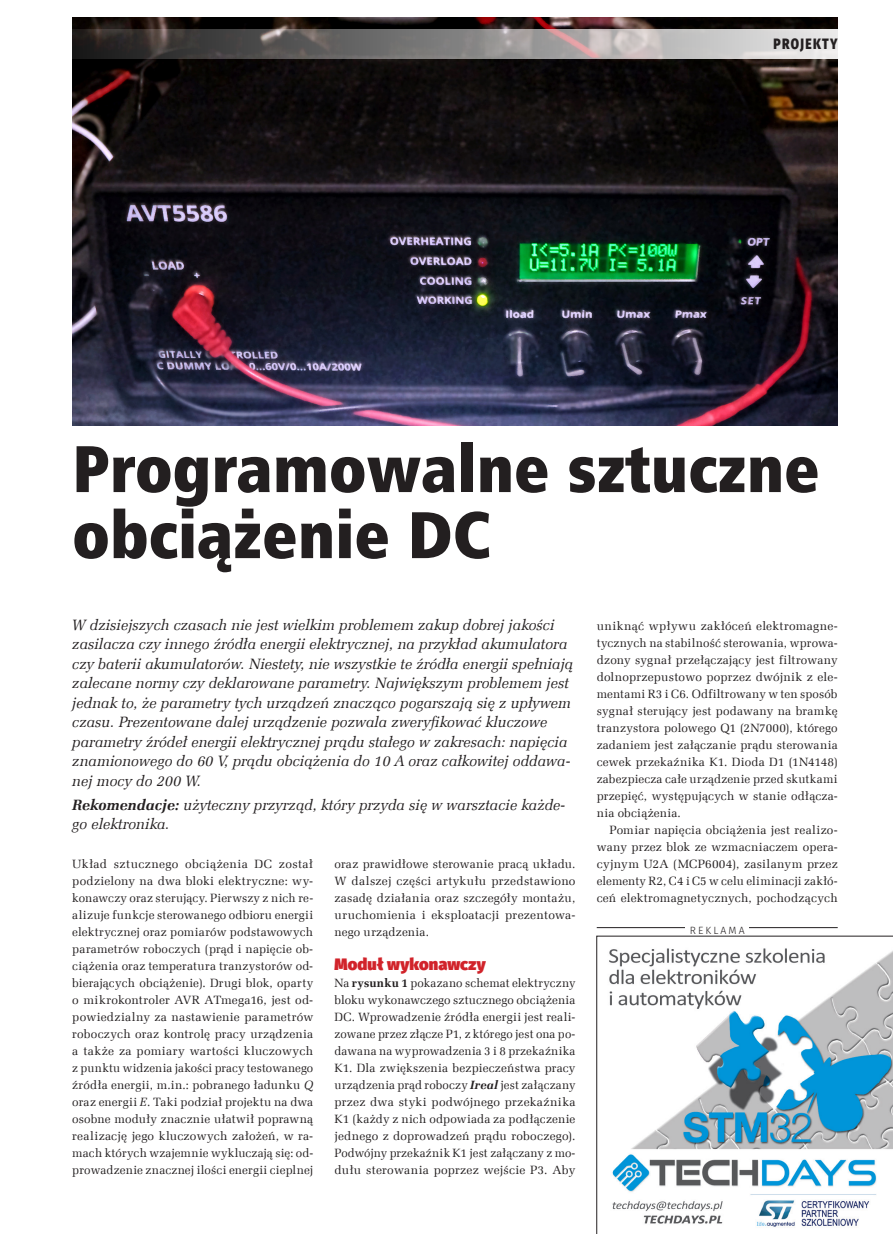
<style>
.page{position:relative;width:893px;height:1234px;background:#fff}
.page>*{position:absolute;margin:0;border:0;box-sizing:border-box;transform-origin:0 0}
._9_tytul{font:66px/66px "Humnst 777 X Blk Cn EU";color:#231f20}
._3_Srodtytul{font:900 16.5px "Fira Sans";letter-spacing:.005em;color:#d1232a}
._2_lead_do_wszystkie{font:italic 15px/19.5px "Zapf Ellipt EU";color:#231f20}
.t1{font:800 15px "Fira Sans";letter-spacing:.11em;color:#231f20;scale:.8 1}
._1_Body{font:12px/17px "Zapf Ellipt EU";letter-spacing:.015em;color:#231f20;text-align:justify}
.t2{font:300 10.5px "Fira Sans";letter-spacing:.2em;color:#231f20}
.s1{font-weight:700}
.s2{font-style:italic}
.s3{font-weight:700;font-style:italic}
</style>
<div class="page">
<img style="left:72px;top:17px;width:766px;height:408px">
<svg style="left:72px;top:29px;width:766px;height:29px;background:#898585"></svg>
<hr style="left:597px;top:927px;width:241px;height:1px;background:#231f20">
<div style="left:685px;top:918px;width:64px;height:20px;background:#fff"></div>
<svg style="left:597px;top:935px;width:296px;height:298px"></svg>
<p class="t1" style="left:773px;top:30px;width:82px">PROJEKTY</p>
<p class="_9_tytul" style="left:72px;top:436px;width:749px">Programowalne sztuczne obciążenie DC</p>
<p class="_2_lead_do_wszystkie" style="left:72px;top:615px;width:503px">W dzisiejszych czasach nie jest wielkim problemem zakup dobrej jakości zasilacza czy innego źródła energii elektrycznej, na przykład akumulatora czy baterii akumulatorów. Niestety, nie wszystkie te źródła energii spełniają zalecane normy czy deklarowane parametry. Największym problemem jest jednak to, że parametry tych urządzeń znacząco pogarszają się z upływem czasu. Prezentowane dalej urządzenie pozwala zweryfikować kluczowe parametry źródeł energii elektrycznej prądu stałego w zakresach: napięcia znamionowego do 60 V, prądu obciążenia do 10 A oraz całkowitej oddawa&shy;nej mocy do 200 W.</p>
<p class="_2_lead_do_wszystkie" style="left:72px;top:794px;width:495px"><span class="s1">Rekomendacje:</span> użyteczny przyrząd, który przyda się w warsztacie każde&shy;go elektronika.</p>
<p class="_1_Body" style="left:72px;top:855px;width:242px">Układ sztucznego obciążenia DC został podzielony na dwa bloki elektryczne: wy&shy;konawczy oraz sterujący. Pierwszy z nich re&shy;alizuje funkcje sterowanego odbioru energii elektrycznej oraz pomiarów podstawowych parametrów roboczych (prąd i napięcie ob&shy;ciążenia oraz temperatura tranzystorów od&shy;bierających obciążenie). Drugi blok, oparty o mikrokontroler AVR ATmega16, jest od&shy;powiedzialny za nastawienie parametrów roboczych oraz kontrolę pracy urządzenia a także za pomiary wartości kluczowych z punktu widzenia jakości pracy testowanego źródła energii, m.in.: pobranego ładunku <span class="s2">Q </span>oraz energii <span class="s2">E</span>. Taki podział projektu na dwa osobne moduły znacznie ułatwił poprawną realizację jego kluczowych założeń, w ra&shy;mach których wzajemnie wykluczają się: od&shy;prowadzenie znacznej ilości energii cieplnej</p>
<p class="_1_Body" style="left:334px;top:855px;width:242px">oraz prawidłowe sterowanie pracą układu.<br>W dalszej części artykułu przedstawiono zasadę działania oraz szczegóły montażu, uruchomienia i eksploatacji prezentowa&shy;nego urządzenia.</p>
<p class="_3_Srodtytul" style="left:334px;top:948px;width:153px">Moduł wykonawczy</p>
<p class="_1_Body" style="left:334px;top:974px;width:242px">Na <span class="s1">rysunku 1</span> pokazano schemat elektryczny bloku wykonawczego sztucznego obciążenia DC. Wprowadzenie źródła energii jest reali&shy;zowane przez złącze P1, z którego jest ona po&shy;dawana na wyprowadzenia 3 i 8 przekaźnika K1. Dla zwiększenia bezpieczeństwa pracy urządzenia prąd roboczy <span class="s3">Ireal</span> jest załączany przez dwa styki podwójnego przekaźnika K1 (każdy z nich odpowiada za podłączenie jednego z doprowadzeń prądu roboczego).<br>Podwójny przekaźnik K1 jest załączany z mo&shy;dułu sterowania poprzez wejście P3. Aby</p>
<p class="_1_Body" style="left:597px;top:617px;width:242px">uniknąć wpływu zakłóceń elektromagne&shy;tycznych na stabilność sterowania, wprowa&shy;dzony sygnał przełączający jest filtrowany dolnoprzepustowo poprzez dwójnik z ele&shy;mentami R3 i C6. Odfiltrowany w ten sposób sygnał sterujący jest podawany na bramkę tranzystora polowego Q1 (2N7000), którego zadaniem jest załączanie prądu sterowania cewek przekaźnika K1. Dioda D1 (1N4148) zabezpiecza całe urządzenie przed skutkami przepięć, występujących w stanie odłącza&shy;nia obciążenia.</p>
<p class="_1_Body" style="left:597px;top:821px;width:242px;text-indent:13px">Pomiar napięcia obciążenia jest realizo&shy;wany przez blok ze wzmacniaczem opera&shy;cyjnym U2A (MCP6004), zasilanym przez elementy R2, C4 i C5 w celu eliminacji zakłó&shy;ceń elektromagnetycznych, pochodzących</p>
<p class="t2" style="left:690px;top:922px;width:56px">REKLAMA</p>
</div>
